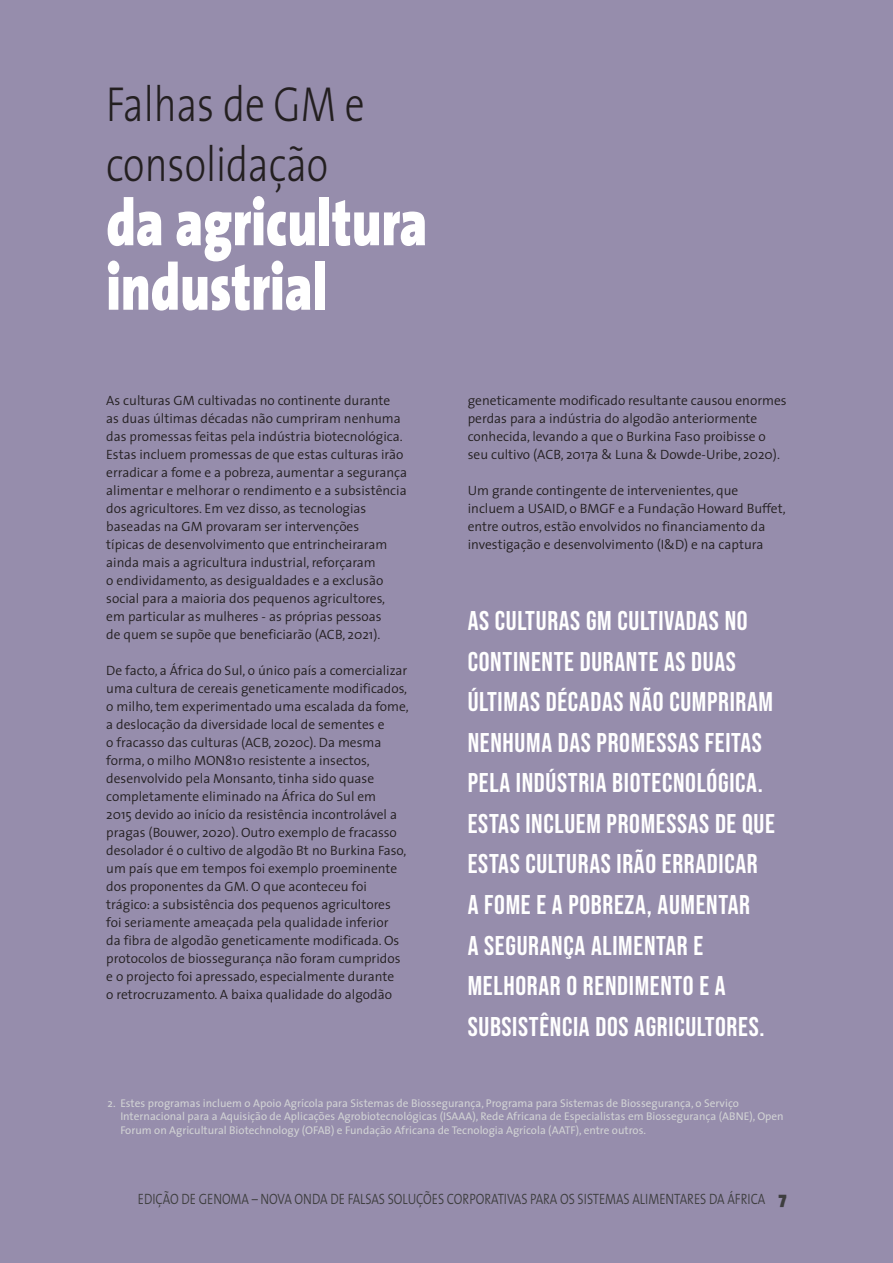
<style>
.page{position:relative;width:893px;height:1263px;background:#968dac}
.page>*{position:absolute;margin:0;border:0;box-sizing:border-box;transform-origin:0 0}
.t1{font:900 66px/64.5px "The Sans";color:#fff;scale:.8 1}
.t2{font:300 49.5px/59.4px "The Sans";color:#231f20;scale:.8 1}
.t3{font:27px/40.5px "Bebas Neue";letter-spacing:.025em;color:#fff}
.t4{font:300 15px "The Sans";color:#3e3e3f;scale:.82 1}
.t5{font:300 13.5px/18px "The Sans";color:#231f20}
.t6{font:11.25px/13.5px "The Sans";color:#d1d2d4}
.s1{font-weight:900;font-size:18px}
</style>
<div class="page">
<h2 class="t2" style="left:106px;top:73px;width:325px">Falhas de GM e consolidação</h2>
<h1 class="t1" style="left:106px;top:189px;width:403px">da agricultura industrial</h1>
<p class="t5" style="left:106px;top:391px;width:302px">As culturas GM cultivadas no continente durante<br>as duas últimas décadas não cumpriram nenhuma das promessas feitas pela indústria biotecnológica.<br>Estas incluem promessas de que estas culturas irão erradicar a fome e a pobreza, aumentar a segurança alimentar e melhorar o rendimento e a subsistência dos agricultores. Em vez disso, as tecnologias baseadas na GM provaram ser intervenções<br>típicas de desenvolvimento que entrincheiraram ainda mais a agricultura industrial, reforçaram<br>o endividamento, as desigualdades e a exclusão social para a maioria dos pequenos agricultores, em particular as mulheres - as próprias pessoas<br>de quem se supõe que beneficiarão (ACB, 2021).</p>
<p class="t5" style="left:106px;top:661px;width:304px">De facto, a África do Sul, o único país a comercializar uma cultura de cereais geneticamente modificados, o milho, tem experimentado uma escalada da fome, a deslocação da diversidade local de sementes e<br>o fracasso das culturas (ACB, 2020c). Da mesma forma, o milho MON810 resistente a insectos, desenvolvido pela Monsanto, tinha sido quase completamente eliminado na África do Sul em<br>2015 devido ao início da resistência incontrolável a pragas (Bouwer, 2020). Outro exemplo de fracasso desolador é o cultivo de algodão Bt no Burkina Faso, um país que em tempos foi exemplo proeminente dos proponentes da GM. O que aconteceu foi trágico: a subsistência dos pequenos agricultores foi seriamente ameaçada pela qualidade inferior<br>da fibra de algodão geneticamente modificada. Os protocolos de biossegurança não foram cumpridos e o projecto foi apressado, especialmente durante<br>o retrocruzamento. A baixa qualidade do algodão</p>
<p class="t5" style="left:468px;top:391px;width:320px">geneticamente modificado resultante causou enormes perdas para a indústria do algodão anteriormente conhecida, levando a que o Burkina Faso proibisse o seu cultivo (ACB, 2017a &amp; Luna &amp; Dowde-Uribe, 2020).</p>
<p class="t5" style="left:468px;top:481px;width:319px">Um grande contingente de intervenientes, que incluem a USAID, o BMGF e a Fundação Howard Buffet, entre outros, estão envolvidos no financiamento da investigação e desenvolvimento (I&amp;D) e na captura</p>
<p class="t3" style="left:468px;top:601px;width:309px">AS CULTURAS GM CULTIVADAS NO<br>CONTINENTE DURANTE AS DUAS<br>ÚLTIMAS DÉCADAS NÃO CUMPRIRAM<br>NENHUMA DAS PROMESSAS FEITAS<br>PELA INDÚSTRIA BIOTECNOLÓGICA.<br>ESTAS INCLUEM PROMESSAS DE QUE<br>ESTAS CULTURAS IRÃO ERRADICAR<br>A FOME E A POBREZA, AUMENTAR<br>A SEGURANÇA ALIMENTAR E<br>MELHORAR O RENDIMENTO E A<br>SUBSISTÊNCIA DOS AGRICULTORES.</p>
<p class="t6" style="left:120px;top:1096px;width:665px;text-indent:-13px">2. Estes programas incluem o Apoio Agrícola para Sistemas de Biossegurança, Programa para Sistemas de Biossegurança, o Serviço<br>Internacional para a Aquisição de Aplicações Agrobiotecnológicas (ISAAA), Rede Africana de Especialistas em Biossegurança (ABNE), Open<br>Forum on Agricultural Biotechnology (OFAB) e Fundação Africana de Tecnologia Agrícola (AATF), entre outros.</p>
<p class="t4" style="left:138px;top:1186px;width:793px">EDIÇÃO DE GENOMA – NOVA ONDA DE FALSAS SOLUÇÕES CORPORATIVAS PARA OS SISTEMAS ALIMENTARES DA ÁFRICA <span class="s1">7</span></p>
</div>
